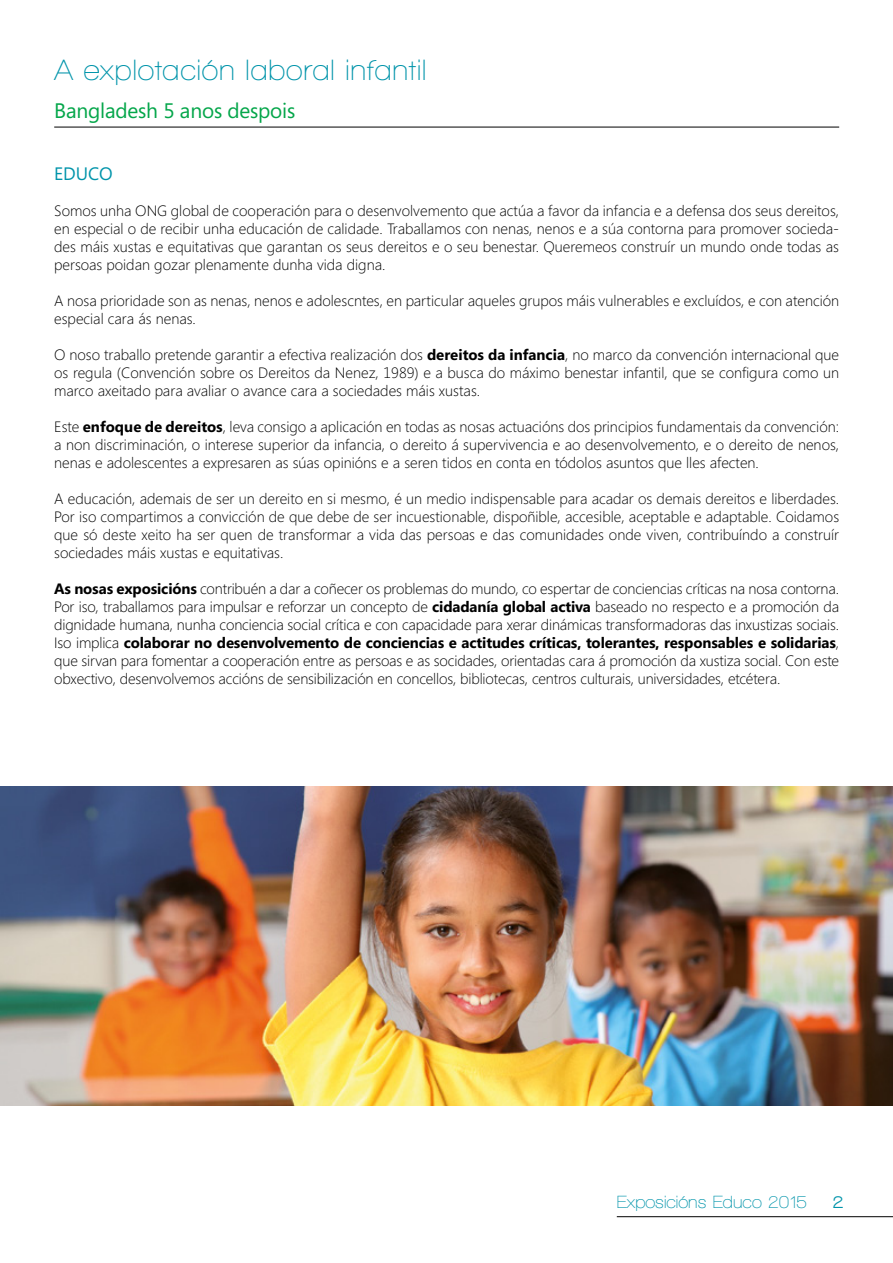
<style>
.page{position:relative;width:893px;height:1263px;background:#fff}
.page>*{position:absolute;margin:0;border:0;box-sizing:border-box;transform-origin:0 0}
.t1{font:600 30px "Walkway";letter-spacing:.025em;color:#0094aa}
.t2{font:21px "Segoe";letter-spacing:-.01em;color:#04a64a}
.t3{font:600 18px "Walkway";color:#0094aa}
.t4{font:18px "Segoe";color:#0094aa}
.t5{font:800 18px "Walkway";color:#0094aa}
.t6{font:300 15px/18px "Segoe";color:#000;text-align:justify}
.s1{font-weight:700}
</style>
<div class="page">
<hr style="left:54px;top:127px;width:785px;height:1px;background:#000">
<hr style="left:617px;top:1216px;width:276px;height:1px;background:#000">
<img style="left:0;top:787px;width:893px;height:319px">
<h1 class="t1" style="left:54px;top:54px;width:373px">A explotación laboral infantil</h1>
<h2 class="t2" style="left:54px;top:96px;width:242px">Bangladesh 5 anos despois</h2>
<p class="t4" style="left:54px;top:161px;width:60px">EDUCO</p>
<p class="t6" style="left:54px;top:202px;width:786px">Somos unha ONG global de cooperación para o desenvolvemento que actúa a favor da infancia e a defensa dos seus dereitos, en especial o de recibir unha educación de calidade. Traballamos con nenas, nenos e a súa contorna para promover socieda&shy;des máis xustas e equitativas que garantan os seus dereitos e o seu benestar. Queremeos construír un mundo onde todas as persoas poidan gozar plenamente dunha vida digna.</p>
<p class="t6" style="left:54px;top:292px;width:786px">A nosa prioridade son as nenas, nenos e adolescntes, en particular aqueles grupos máis vulnerables e excluídos, e con atención especial cara ás nenas.</p>
<p class="t6" style="left:54px;top:346px;width:786px">O noso traballo pretende garantir a efectiva realización dos <span class="s1">dereitos da infancia</span>, no marco da convención internacional que os regula (Convención sobre os Dereitos da Nenez, 1989) e a busca do máximo benestar infantil, que se configura como un marco axeitado para avaliar o avance cara a sociedades máis xustas.</p>
<p class="t6" style="left:54px;top:418px;width:786px">Este <span class="s1">enfoque de dereitos</span>, leva consigo a aplicación en todas as nosas actuacións dos principios fundamentais da convención: a non discriminación, o interese superior da infancia, o dereito á supervivencia e ao desenvolvemento, e o dereito de nenos, nenas e adolescentes a expresaren as súas opinións e a seren tidos en conta en tódolos asuntos que lles afecten.</p>
<p class="t6" style="left:54px;top:490px;width:786px">A educación, ademais de ser un dereito en si mesmo, é un medio indispensable para acadar os demais dereitos e liberdades.<br>Por iso compartimos a convicción de que debe de ser incuestionable, dispoñible, accesible, aceptable e adaptable. Coidamos que só deste xeito ha ser quen de transformar a vida das persoas e das comunidades onde viven, contribuíndo a construír sociedades máis xustas e equitativas.</p>
<p class="t6" style="left:54px;top:580px;width:786px"><span class="s1">As nosas exposicións</span> contribuén a dar a coñecer os problemas do mundo, co espertar de conciencias críticas na nosa contorna.<br>Por iso, traballamos para impulsar e reforzar un concepto de <span class="s1">cidadanía global activa</span> baseado no respecto e a promoción da dignidade humana, nunha conciencia social crítica e con capacidade para xerar dinámicas transformadoras das inxustizas sociais.<br>Iso implica <span class="s1">colaborar no desenvolvemento de conciencias e actitudes críticas, tolerantes, responsables e solidarias</span>, que sirvan para fomentar a cooperación entre as persoas e as socidades, orientadas cara á promoción da xustiza social. Con este obxectivo, desenvolvemos accións de sensibilización en concellos, bibliotecas, centros culturais, universidades, etcétera.</p>
<p class="t3" style="left:617px;top:1192px;width:192px">Exposicións Educo 2015</p>
<p class="t5" style="left:833px;top:1192px;width:12px">2</p>
</div>
